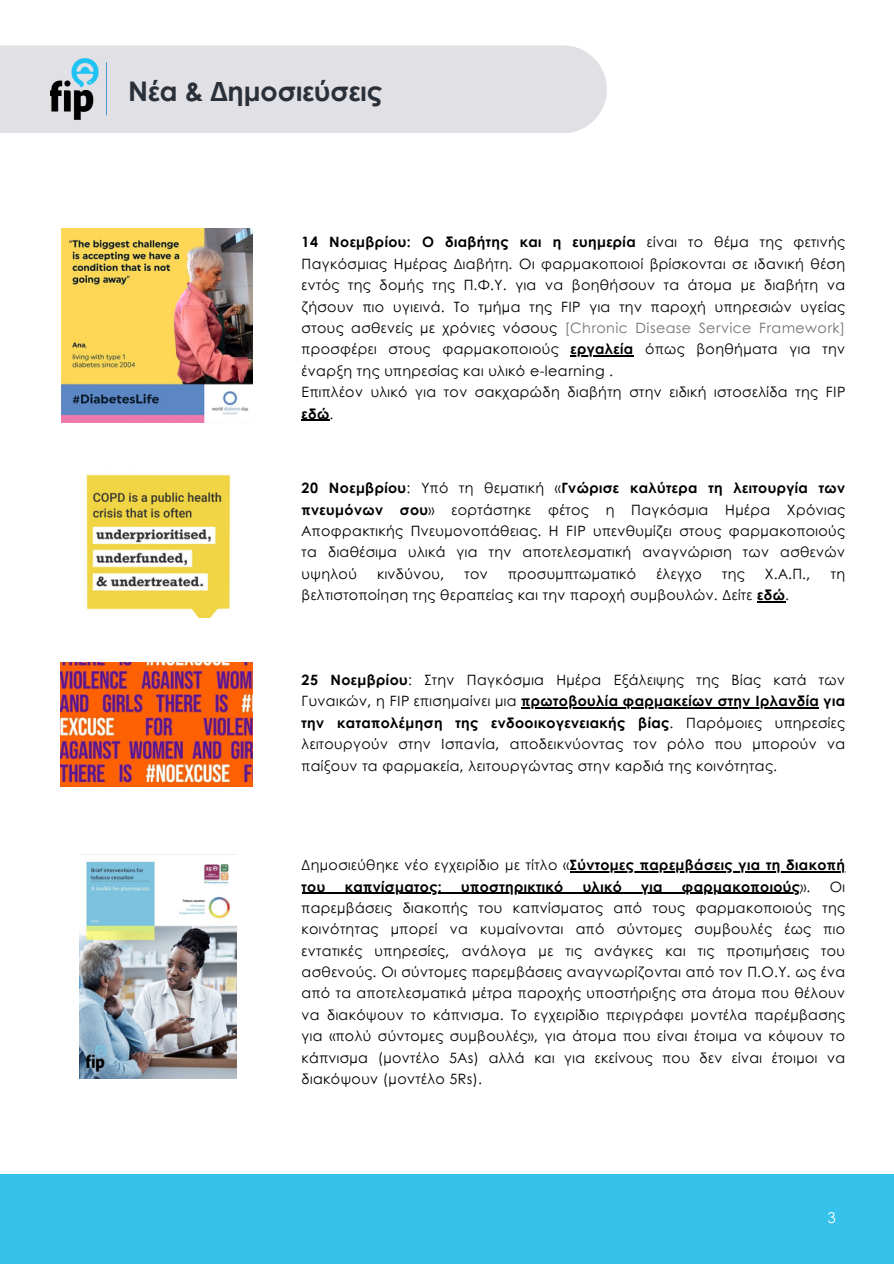
<style>
.page{position:relative;width:894px;height:1264px;background:#fff}
.page>*{position:absolute;margin:0;border:0;box-sizing:border-box;transform-origin:0 0}
.t1{font:700 27px "Century Gothic";color:#293039}
.t2{font:15px "Century Gothic";color:#fff}
.t3{font:14.25px/21.3px "Century Gothic";letter-spacing:.03em;color:#000;text-align:justify}
.t4{font:700 14.25px "Century Gothic";letter-spacing:.03em;color:#000}
.s1{font-weight:700}
.s2{color:#737373}
.s3{font-weight:400}
</style>
<div class="page">
<div style="left:0;top:1174px;width:893px;height:89px;background:#34c1ea"></div>
<div style="left:0;top:45px;width:606px;height:88px;background:#e1e1e5"></div>
<img style="left:50px;top:45px;width:57px;height:88px">
<img style="left:62px;top:228px;width:191px;height:194px">
<img style="left:86px;top:474px;width:145px;height:144px">
<hr style="left:570px;top:355px;width:63px;height:1px;background:#000">
<hr style="left:301px;top:419px;width:29px;height:2px;background:#000">
<svg style="left:757px;top:601px;width:28px;height:1px"></svg>
<hr style="left:521px;top:707px;width:298px;height:1px;background:#000">
<img style="left:60px;top:663px;width:193px;height:123px">
<img style="left:79px;top:854px;width:158px;height:224px">
<hr style="left:569px;top:871px;width:276px;height:1px;background:#000">
<hr style="left:301px;top:892px;width:499px;height:1px;background:#000">
<p class="t1" style="left:128px;top:71px;width:255px">Νέα &amp; Δημοσιεύσεις</p>
<p class="t3" style="left:301px;top:231px;width:544px"><span class="s1">14 Νοεμβρίου: Ο διαβήτης και η ευημερία</span> είναι το θέμα της φετινής Παγκόσμιας Ημέρας Διαβήτη. Οι φαρμακοποιοί βρίσκονται σε ιδανική θέση εντός της δομής της Π.Φ.Υ. για να βοηθήσουν τα άτομα με διαβήτη να ζήσουν πιο υγιεινά. Το τμήμα της FIP για την παροχή υπηρεσιών υγείας στους ασθενείς με χρόνιες νόσους <span class="s2">[Chronic Disease Service Framework] </span>προσφέρει στους φαρμακοποιούς</p>
<h1 class="t3" style="left:301px;top:338px;width:544px;text-align:left;text-indent:269px"><span class="s1">εργαλεία</span> όπως βοηθήματα για την έναρξη της υπηρεσίας και υλικό e-learning .<br>Επιπλέον υλικό για τον σακχαρώδη διαβήτη στην ειδική ιστοσελίδα της FIP <span class="s1">εδώ</span>.</h1>
<p class="t3" style="left:301px;top:476px;width:544px"><span class="s1">20 Νοεμβρίου</span>: Υπό τη θεματική «<span class="s1">Γνώρισε καλύτερα τη λειτουργία των πνευμόνων σου</span>» εορτάστηκε φέτος η Παγκόσμια Ημέρα Χρόνιας Αποφρακτικής Πνευμονοπάθειας. Η FIP υπενθυμίζει στους φαρμακοποιούς τα διαθέσιμα υλικά για την αποτελεσματική αναγνώριση των ασθενών υψηλού</p>
<p class="t3" style="left:377px;top:562px;width:69px">κινδύνου,</p>
<p class="t3" style="left:464px;top:562px;width:25px">τον</p>
<p class="t3" style="left:508px;top:562px;width:129px">προσυμπτωματικό</p>
<p class="t3" style="left:656px;top:562px;width:47px">έλεγχο</p>
<p class="t3" style="left:722px;top:562px;width:24px">της</p>
<p class="t3" style="left:764px;top:562px;width:47px">Χ.Α.Π.,</p>
<p class="t3" style="left:830px;top:562px;width:16px">τη</p>
<p class="t3" style="left:301px;top:583px;width:488px">βελτιστοποίηση της θεραπείας και την παροχή συμβουλών. Δείτε <span class="s1">εδώ</span>.</p>
<p class="t3" style="left:301px;top:668px;width:544px"><span class="s1">25 Νοεμβρίου</span>: Στην Παγκόσμια Ημέρα Εξάλειψης της Βίας κατά των<br>Γυναικών, η FIP επισημαίνει μια <span class="s1">πρωτοβουλία φαρμακείων στην Ιρλανδία για</span></p>
<p class="t3" style="left:301px;top:711px;width:544px"><span class="s1">την καταπολέμηση της ενδοοικογενειακής βίας</span>. Παρόμοιες υπηρεσίες λειτουργούν στην Ισπανία, αποδεικνύοντας τον ρόλο που μπορούν να παίξουν τα φαρμακεία, λειτουργώντας στην καρδιά της κοινότητας.</p>
<p class="t3" style="left:301px;top:853px;width:544px">Δημοσιεύθηκε νέο εγχειρίδιο με τίτλο «<span class="s1">Σύντομες παρεμβάσεις για τη διακοπή</span></p>
<p class="t4" style="left:301px;top:875px;width:25px">του</p>
<p class="t4" style="left:344px;top:875px;width:99px">καπνίσματος:</p>
<p class="t4" style="left:461px;top:875px;width:104px">υποστηρικτικό</p>
<p class="t4" style="left:582px;top:875px;width:41px">υλικό</p>
<p class="t4" style="left:641px;top:875px;width:23px">για</p>
<p class="t4" style="left:681px;top:875px;width:130px">φαρμακοποιούς<span class="s3">».</span></p>
<p class="t3" style="left:301px;top:875px;width:544px;text-indent:528px">Οι παρεμβάσεις διακοπής του καπνίσματος από τους φαρμακοποιούς της κοινότητας μπορεί να κυμαίνονται από σύντομες συμβουλές έως πιο εντατικές υπηρεσίες, ανάλογα με τις ανάγκες και τις προτιμήσεις του ασθενούς. Οι σύντομες παρεμβάσεις αναγνωρίζονται από τον Π.Ο.Υ. ως ένα από τα αποτελεσματικά μέτρα παροχής υποστήριξης στα άτομα που θέλουν να διακόψουν το κάπνισμα. Το εγχειρίδιο περιγράφει μοντέλα παρέμβασης για «πολύ σύντομες συμβουλές», για άτομα που είναι έτοιμα να κόψουν το κάπνισμα (μοντέλο 5As) αλλά και για εκείνους που δεν είναι έτοιμοι να διακόψουν (μοντέλο 5Rs).</p>
<p class="t2" style="left:827px;top:1206px;width:10px">3</p>
</div>
